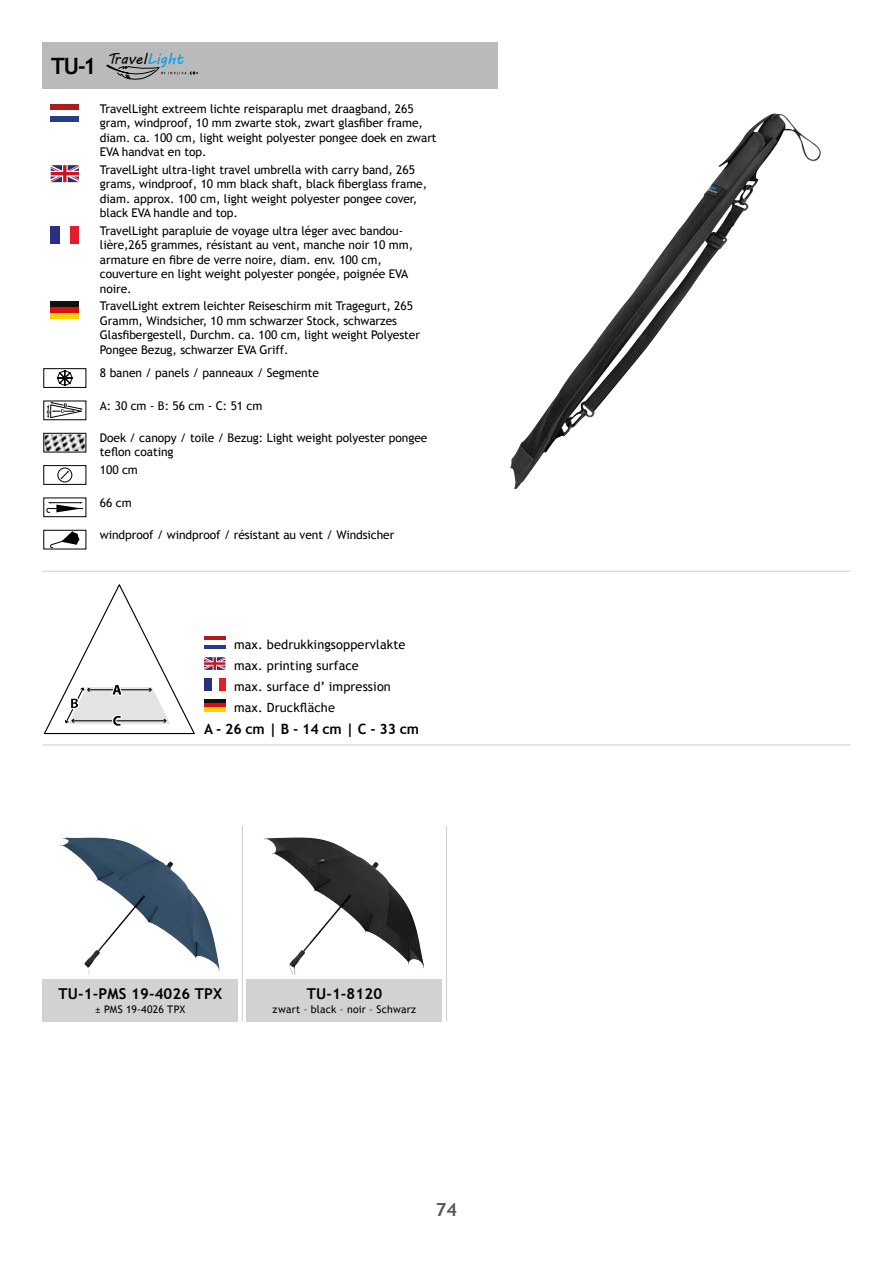
<style>
.page{position:relative;width:893px;height:1263px;background:#fff}
.page>*{position:absolute;margin:0;border:0;box-sizing:border-box;transform-origin:0 0}
.t1{font:700 22.5px "Trebuchet MS";color:#000}
.t2{font:700 18px "Trebuchet MS";color:#54575b}
.t3{font:15.3px "MV Boli";color:#000}
.t4{font:700 15px "Trebuchet MS";letter-spacing:.01em;color:#000}
.t5{font:700 14.25px "Trebuchet MS";letter-spacing:-.015em;color:#000}
.t6{font:12.75px/21px "Trebuchet MS";letter-spacing:.01em;color:#000}
.t7{font:12px/14.4px "Trebuchet MS";letter-spacing:-.005em;color:#000}
.t8{font:10.5px "Trebuchet MS";letter-spacing:.015em;color:#000}
.s1{color:#009fe3}
</style>
<div class="page">
<div style="left:43px;top:43px;width:454px;height:46px;background:#bbbaba"></div>
<div style="left:51px;top:104px;width:28px;height:17px;background:#253d82"></div>
<svg style="left:51px;top:109px;width:28px;height:7px"></svg>
<div style="left:51px;top:104px;width:28px;height:5px;background:#af1a1d"></div>
<svg style="left:51px;top:165px;width:28px;height:17px"></svg>
<div style="left:51px;top:226px;width:28px;height:17px;background:#e41c2d"></div>
<div style="left:51px;top:226px;width:19px;height:17px;background:#fff"></div>
<div style="left:51px;top:226px;width:9px;height:17px;background:#2c2e7e"></div>
<div style="left:51px;top:302px;width:28px;height:17px;background:#12100b"></div>
<div style="left:51px;top:307px;width:28px;height:12px;background:#d71016"></div>
<div style="left:51px;top:313px;width:28px;height:6px;background:#ffd000"></div>
<svg style="left:57px;top:370px;width:16px;height:16px"></svg>
<div style="left:44px;top:368px;width:42px;height:20px;border:1px solid #000"></div>
<svg style="left:46px;top:403px;width:37px;height:15px"></svg>
<img style="left:46px;top:435px;width:38px;height:15px">
<div style="left:44px;top:433px;width:42px;height:19px;border:1px solid #000"></div>
<div style="left:58px;top:468px;width:14px;height:14px;border:1px solid #000;border-radius:50%"></div>
<svg style="left:60px;top:470px;width:9px;height:10px"></svg>
<div style="left:44px;top:465px;width:42px;height:20px;border:1px solid #000"></div>
<svg style="left:46px;top:502px;width:37px;height:11px"></svg>
<div style="left:44px;top:498px;width:42px;height:19px;border:1px solid #000"></div>
<svg style="left:50px;top:532px;width:30px;height:15px"></svg>
<hr style="left:43px;top:571px;width:807px;height:1px;background:#d2d2d2">
<svg style="left:44px;top:584px;width:151px;height:150px"></svg>
<div style="left:204px;top:636px;width:21px;height:13px;background:#253d82"></div>
<div style="left:204px;top:636px;width:21px;height:9px;background:#fff"></div>
<hr style="left:204px;top:636px;width:21px;height:4px;background:#af1a1d">
<svg style="left:204px;top:657px;width:21px;height:13px"></svg>
<svg style="left:219px;top:678px;width:6px;height:13px"></svg>
<svg style="left:211px;top:678px;width:1px;height:13px"></svg>
<div style="left:204px;top:678px;width:7px;height:13px;background:#2c2e7e"></div>
<div style="left:204px;top:699px;width:21px;height:13px;background:#12100b"></div>
<svg style="left:204px;top:703px;width:21px;height:5px"></svg>
<hr style="left:204px;top:708px;width:21px;height:4px;background:#ffd000">
<hr style="left:43px;top:744px;width:807px;height:1px;background:#d2d2d2">
<div style="left:43px;top:979px;width:195px;height:32px;background:#d2d2d2"></div>
<div style="left:43px;top:996px;width:195px;height:26px;background:#d2d2d2"></div>
<img style="left:60px;top:837px;width:160px;height:138px">
<div style="left:247px;top:979px;width:195px;height:32px;background:#d2d2d2"></div>
<div style="left:247px;top:996px;width:195px;height:26px;background:#d2d2d2"></div>
<img style="left:264px;top:837px;width:160px;height:138px">
<hr style="left:242px;top:826px;width:1px;height:195px;background:#d2d2d2">
<hr style="left:446px;top:826px;width:1px;height:195px;background:#d2d2d2">
<img style="left:510px;top:114px;width:311px;height:375px">
<svg style="left:106px;top:65px;width:92px;height:15px"></svg>
<h1 class="t1" style="left:51px;top:52px;width:47px">TU-1</h1>
<p class="t3" style="left:107px;top:48px;width:79px">Travel<span class="s1">Light</span></p>
<p class="t7" style="left:100px;top:102px;width:338px">TravelLight extreem lichte reisparaplu met draagband, 265 gram, windproof, 10 mm zwarte stok, zwart glasfiber frame, diam. ca. 100 cm, light weight polyester pongee doek en zwart EVA handvat en top.</p>
<p class="t7" style="left:100px;top:163px;width:329px">TravelLight ultra-light travel umbrella with carry band, 265 grams, windproof, 10 mm black shaft, black fiberglass frame, diam. approx. 100 cm, light weight polyester pongee cover, black EVA handle and top.</p>
<p class="t7" style="left:100px;top:224px;width:315px">TravelLight parapluie de voyage ultra léger avec bandou&shy;lière,265 grammes, résistant au vent, manche noir 10 mm, armature en fibre de verre noire, diam. env. 100 cm, couverture en light weight polyester pongée, poignée EVA noire.</p>
<p class="t7" style="left:100px;top:299px;width:322px">TravelLight extrem leichter Reiseschirm mit Tragegurt, 265<br>Gramm, Windsicher, 10 mm schwarzer Stock, schwarzes Glasfibergestell, Durchm. ca. 100 cm, light weight Polyester Pongee Bezug, schwarzer EVA Griff.</p>
<p class="t7" style="left:100px;top:366px;width:221px">8 banen / panels / panneaux / Segmente</p>
<p class="t7" style="left:100px;top:398px;width:164px">A: 30 cm - B: 56 cm - C: 51 cm</p>
<p class="t7" style="left:100px;top:431px;width:329px">Doek / canopy / toile / Bezug: Light weight polyester pongee teflon coating</p>
<p class="t7" style="left:100px;top:463px;width:40px">100 cm</p>
<p class="t7" style="left:100px;top:495px;width:33px">66 cm</p>
<p class="t7" style="left:100px;top:528px;width:296px">windproof / windproof / résistant au vent / Windsicher</p>
<p class="t6" style="left:234px;top:634px;width:173px">max. bedrukkingsoppervlakte max. printing surface<br>max. surface d’ impression max. Druckfläche</p>
<p class="t5" style="left:204px;top:720px;width:217px">A - 26 cm | B - 14 cm | C - 33 cm</p>
<p class="t4" style="left:59px;top:984px;width:165px">TU-1-PMS 19-4026 TPX</p>
<p class="t8" style="left:95px;top:1003px;width:92px">± PMS 19-4026 TPX</p>
<p class="t4" style="left:307px;top:984px;width:77px">TU-1-8120</p>
<p class="t8" style="left:273px;top:1003px;width:145px">zwart – black – noir – Schwarz</p>
<h2 class="t2" style="left:436px;top:1199px;width:23px">74</h2>
</div>
